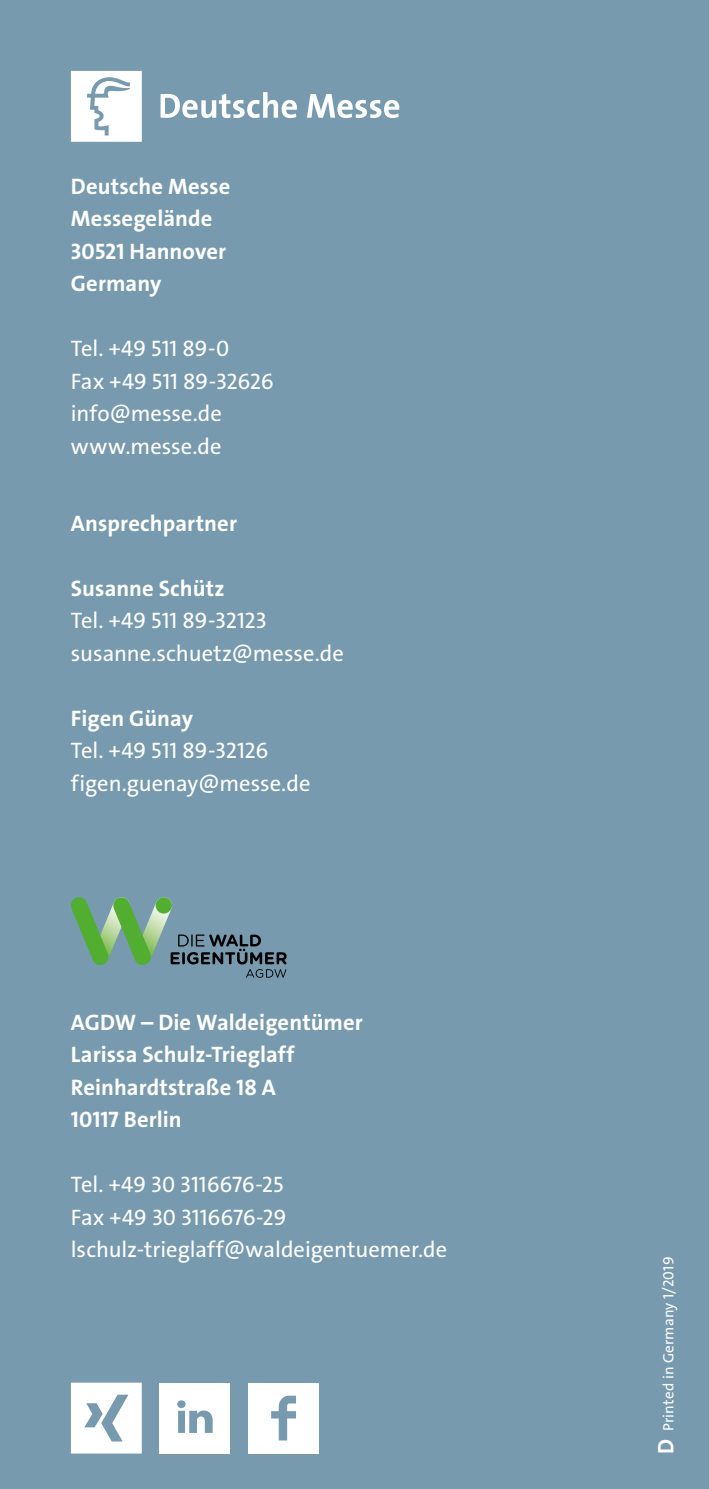
<style>
.page{position:relative;width:709px;height:1489px;background:#fff}
.page>*{position:absolute;margin:0;border:0;box-sizing:border-box;transform-origin:0 0}
.t1{font:22.5px/32.5px "The Sans LP5 Plain";letter-spacing:-.005em;color:#fff}
.t2{font:22.5px/32.5px "The Sans LP7 Bld";letter-spacing:.005em;color:#fff}
.t3{font:15px "The Sans LP5 Plain";letter-spacing:.01em;color:#fff}
.s1{font-family:"The Sans LP7 Bld";font-size:22.5px}
</style>
<div class="page">
<div style="left:0;top:0;width:709px;height:1488px;background:#779aae"></div>
<svg style="left:160px;top:92px;width:137px;height:26px"></svg>
<svg style="left:307px;top:94px;width:92px;height:24px"></svg>
<svg style="left:71px;top:71px;width:71px;height:71px;background:#eef2f4"></svg>
<svg style="left:71px;top:1382px;width:71px;height:71px;background:#e8eef1"></svg>
<div style="left:159px;top:1382px;width:71px;height:71px;background:#fff"></div>
<svg style="left:177px;top:1400px;width:36px;height:32px"></svg>
<div style="left:248px;top:1382px;width:71px;height:71px;background:#fff"></div>
<svg style="left:271px;top:1395px;width:25px;height:45px"></svg>
<svg style="left:71px;top:897px;width:215px;height:80px"></svg>
<div style="left:156px;top:897px;width:16px;height:16px;background:#51ae30;border-radius:50%"></div>
<p class="t2" style="left:71px;top:170px;width:161px">Deutsche Messe<br>Messegelände<br>30521 Hannover<br>Germany</p>
<p class="t1" style="left:71px;top:333px;width:204px">Tel. +49 511 89-0<br>Fax +49 511 89-32626 info@messe.de www.messe.de</p>
<p class="t2" style="left:71px;top:507px;width:168px">Ansprechpartner</p>
<p class="t2" style="left:71px;top:572px;width:155px">Susanne Schütz</p>
<p class="t1" style="left:71px;top:604px;width:274px">Tel. +49 511 89-32123 susanne.schuetz@messe.de</p>
<p class="t2" style="left:71px;top:702px;width:124px">Figen Günay</p>
<p class="t1" style="left:71px;top:734px;width:241px">Tel. +49 511 89-32126 figen.guenay@messe.de</p>
<p class="t2" style="left:71px;top:1006px;width:293px">AGDW – Die Waldeigentümer<br>Larissa Schulz-Trieglaff<br>Reinhardtstraße 18 A<br>10117 Berlin</p>
<p class="t1" style="left:71px;top:1168px;width:378px">Tel. +49 30 3116676-25<br>Fax +49 30 3116676-29 lschulz-trieglaff@waldeigentuemer.de</p>
<p class="t3" style="left:659px;top:1453px;width:198px;rotate:-90deg"><span class="s1">D</span> Printed in Germany 1/2019</p>
</div>
